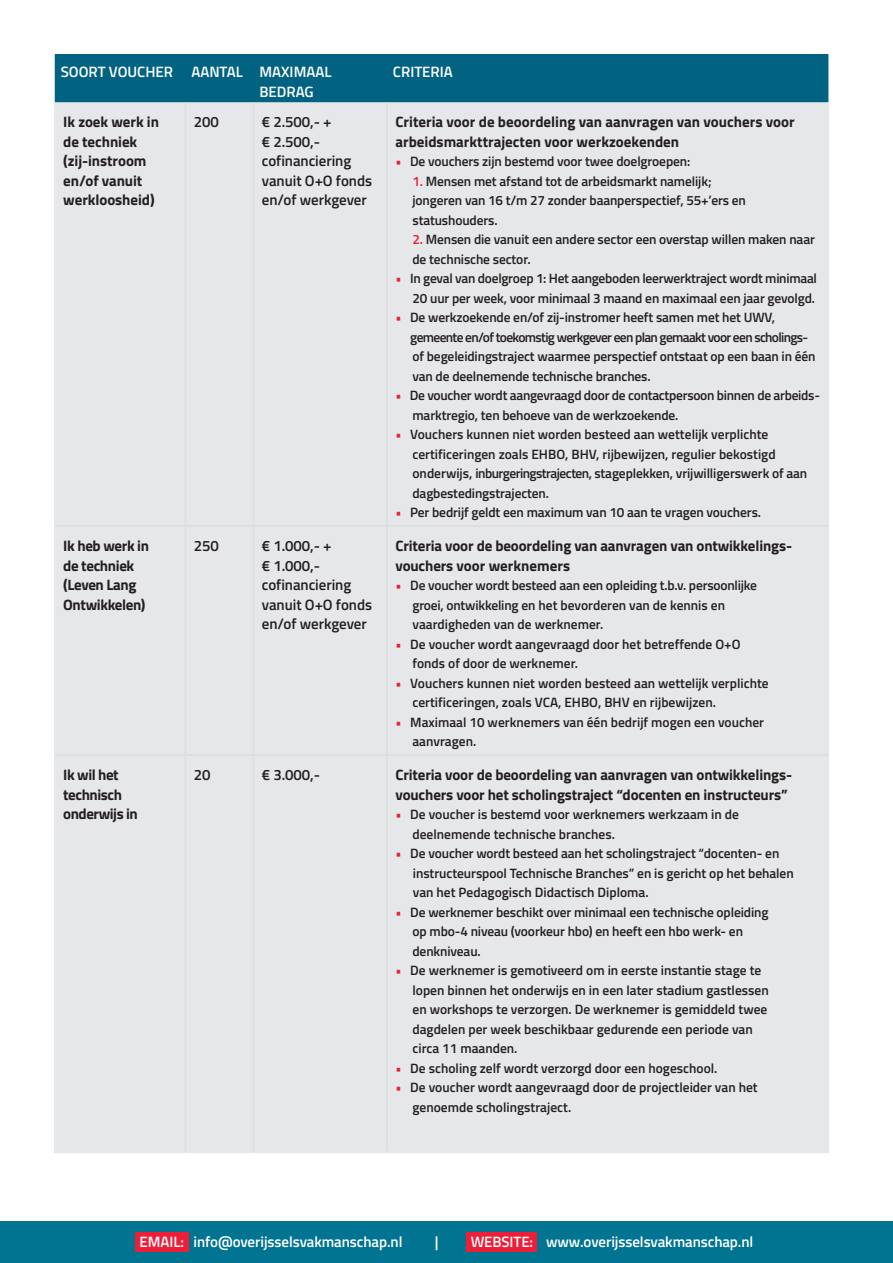
<style>
.page{position:relative;width:893px;height:1263px;background:#fff}
.page>*{position:absolute;margin:0;border:0;box-sizing:border-box;transform-origin:0 0}
.t1{font:700 15px/19.5px "Titillium Web";letter-spacing:-.01em;color:#231f20}
.t2{font:600 15px/19.5px "Titillium Web";letter-spacing:-.005em;color:#231f20}
.t3{font:600 15px/19.5px "Titillium Web";letter-spacing:-.005em;color:#fff}
.t4{font:700 15px/19.5px "Titillium Web";letter-spacing:-.03em;color:#231f20}
.t5{font:600 13.5px/19.5px "Titillium Web";letter-spacing:-.01em;color:#231f20}
.s1{color:#ed1e38}
</style>
<div class="page">
<div style="left:0;top:1221px;width:893px;height:42px;background:#007490"></div>
<div style="left:135px;top:1232px;width:54px;height:19px;background:#ed1e38"></div>
<div style="left:467px;top:1232px;width:70px;height:19px;background:#ed1e38"></div>
<div style="left:55px;top:54px;width:773px;height:48px;background:#026281"></div>
<div style="left:56px;top:102px;width:772px;height:1049px;background:#e6e7e9"></div>
<hr style="left:54px;top:102px;width:2px;height:424px;background:#e6e7e9">
<hr style="left:828px;top:102px;width:1px;height:424px;background:#e6e7e9">
<hr style="left:54px;top:526px;width:2px;height:229px;background:#e6e7e9">
<hr style="left:828px;top:526px;width:1px;height:229px;background:#e6e7e9">
<hr style="left:54px;top:755px;width:2px;height:396px;background:#e6e7e9">
<hr style="left:828px;top:755px;width:1px;height:396px;background:#e6e7e9">
<hr style="left:54px;top:1151px;width:131px;height:2px;background:#e6e7e9">
<hr style="left:185px;top:1151px;width:68px;height:2px;background:#e6e7e9">
<hr style="left:253px;top:1151px;width:134px;height:2px;background:#e6e7e9">
<hr style="left:387px;top:1151px;width:442px;height:2px;background:#e6e7e9">
<hr style="left:185px;top:102px;width:1px;height:423px;background:#dcdddf">
<hr style="left:253px;top:102px;width:1px;height:423px;background:#dcdddf">
<hr style="left:386px;top:102px;width:2px;height:423px;background:#dcdddf">
<hr style="left:56px;top:525px;width:129px;height:1px;background:#dcdddf">
<hr style="left:185px;top:525px;width:68px;height:1px;background:#dcdddf">
<hr style="left:185px;top:526px;width:1px;height:228px;background:#dcdddf">
<hr style="left:253px;top:525px;width:134px;height:1px;background:#dcdddf">
<hr style="left:253px;top:526px;width:1px;height:228px;background:#dcdddf">
<hr style="left:387px;top:525px;width:441px;height:1px;background:#dcdddf">
<hr style="left:386px;top:526px;width:2px;height:228px;background:#dcdddf">
<hr style="left:56px;top:754px;width:129px;height:2px;background:#dcdddf">
<hr style="left:185px;top:754px;width:68px;height:2px;background:#dcdddf">
<hr style="left:185px;top:756px;width:1px;height:395px;background:#dcdddf">
<hr style="left:253px;top:754px;width:134px;height:2px;background:#dcdddf">
<hr style="left:253px;top:756px;width:1px;height:395px;background:#dcdddf">
<hr style="left:387px;top:754px;width:441px;height:2px;background:#dcdddf">
<hr style="left:386px;top:756px;width:2px;height:395px;background:#dcdddf">
<p class="t3" style="left:259px;top:61px;width:74px;text-indent:-199px">SOORT VOUCHER AANTAL MAXIMAAL<br>BEDRAG</p>
<p class="t3" style="left:393px;top:61px;width:61px">CRITERIA</p>
<p class="t1" style="left:63px;top:111px;width:97px">Ik zoek werk in de techniek (zij-instroom en/of vanuit werkloosheid)</p>
<p class="t2" style="left:194px;top:111px;width:27px">200</p>
<p class="t2" style="left:262px;top:111px;width:112px">€ 2.500,- +<br>€ 2.500,- cofinanciering vanuit O+O fonds en/of werkgever</p>
<p class="t1" style="left:395px;top:111px;width:401px">Criteria voor de beoordeling van aanvragen van vouchers voor arbeidsmarkttrajecten voor werkzoekenden</p>
<p class="t5" style="left:395px;top:151px;width:296px"><span class="s1">•</span> De vouchers zijn bestemd voor twee doelgroepen:</p>
<p class="t5" style="left:412px;top:171px;width:335px"><span class="s1">1.</span> Mensen met afstand tot de arbeidsmarkt namelijk; jongeren van 16 t/m 27 zonder baanperspectief, 55+’ers en statushouders.</p>
<p class="t5" style="left:412px;top:229px;width:404px"><span class="s1">2.</span> Mensen die vanuit een andere sector een overstap willen maken naar de technische sector.</p>
<p class="t5" style="left:395px;top:268px;width:423px;text-align:right"><span class="s1">•</span> In geval van doelgroep 1: Het aangeboden leerwerktraject wordt minimaal<br>20 uur per week, voor minimaal 3 maand en maximaal een jaar gevolgd.</p>
<p class="t5" style="left:410px;top:307px;width:407px;text-indent:-15px"><span class="s1">•</span> De werkzoekende en/of zij-instromer heeft samen met het UWV, gemeente en/of toekomstig werkgever een plan gemaakt voor een scholings&shy;of begeleidingstraject waarmee perspectief ontstaat op een baan in één van de deelnemende technische branches.</p>
<p class="t5" style="left:412px;top:385px;width:409px;text-indent:-17px"><span class="s1">•</span> De voucher wordt aangevraagd door de contactpersoon binnen de arbeids&shy;marktregio, ten behoeve van de werkzoekende.</p>
<p class="t5" style="left:412px;top:424px;width:396px;text-indent:-17px"><span class="s1">•</span> Vouchers kunnen niet worden besteed aan wettelijk verplichte certificeringen zoals EHBO, BHV, rijbewijzen, regulier bekostigd onderwijs, inburgeringstrajecten, stageplekken, vrijwilligerswerk of aan dagbestedingstrajecten.</p>
<p class="t5" style="left:395px;top:502px;width:367px"><span class="s1">•</span> Per bedrijf geldt een maximum van 10 aan te vragen vouchers.</p>
<p class="t1" style="left:63px;top:535px;width:87px">Ik heb werk in de techniek (Leven Lang<br>Ontwikkelen)</p>
<p class="t2" style="left:194px;top:535px;width:27px">250</p>
<p class="t2" style="left:262px;top:535px;width:112px">€ 1.000,- +<br>€ 1.000,- cofinanciering vanuit O+O fonds en/of werkgever</p>
<p class="t1" style="left:395px;top:535px;width:398px">Criteria voor de beoordeling van aanvragen van ontwikkelings&shy;vouchers voor werknemers</p>
<p class="t5" style="left:412px;top:575px;width:346px;text-indent:-17px"><span class="s1">•</span> De voucher wordt besteed aan een opleiding t.b.v. persoonlijke groei, ontwikkeling en het bevorderen van de kennis en vaardigheden van de werknemer.</p>
<p class="t5" style="left:412px;top:634px;width:330px;text-indent:-17px"><span class="s1">•</span> De voucher wordt aangevraagd door het betreffende O+O fonds of door de werknemer.</p>
<p class="t5" style="left:412px;top:673px;width:358px;text-indent:-17px"><span class="s1">•</span> Vouchers kunnen niet worden besteed aan wettelijk verplichte certificeringen, zoals VCA, EHBO, BHV en rijbewijzen.</p>
<p class="t5" style="left:412px;top:712px;width:353px;text-indent:-17px"><span class="s1">•</span> Maximaal 10 werknemers van één bedrijf mogen een voucher aanvragen.</p>
<p class="t4" style="left:63px;top:764px;width:76px">Ik wil het technisch onderwijs in</p>
<p class="t2" style="left:194px;top:764px;width:18px">20</p>
<p class="t2" style="left:262px;top:764px;width:60px">€ 3.000,-</p>
<p class="t1" style="left:395px;top:764px;width:398px">Criteria voor de beoordeling van aanvragen van ontwikkelings&shy;vouchers voor het scholingstraject “docenten en instructeurs”</p>
<p class="t5" style="left:412px;top:804px;width:328px;text-indent:-17px"><span class="s1">•</span> De voucher is bestemd voor werknemers werkzaam in de deelnemende technische branches.</p>
<p class="t5" style="left:413px;top:843px;width:382px;text-indent:-17px"><span class="s1">•</span> De voucher wordt besteed aan het scholingstraject “docenten- en instructeurspool Technische Branches” en is gericht op het behalen van het Pedagogisch Didactisch Diploma.</p>
<p class="t5" style="left:412px;top:902px;width:357px;text-indent:-17px"><span class="s1">•</span> De werknemer beschikt over minimaal een technische opleiding op mbo-4 niveau (voorkeur hbo) en heeft een hbo werk- en denkniveau.</p>
<p class="t5" style="left:412px;top:960px;width:358px;text-indent:-17px"><span class="s1">•</span> De werknemer is gemotiveerd om in eerste instantie stage te lopen binnen het onderwijs en in een later stadium gastlessen en workshops te verzorgen. De werknemer is gemiddeld twee dagdelen per week beschikbaar gedurende een periode van circa 11 maanden.</p>
<p class="t5" style="left:395px;top:1058px;width:324px"><span class="s1">•</span> De scholing zelf wordt verzorgd door een hogeschool.</p>
<p class="t5" style="left:412px;top:1077px;width:347px;text-indent:-17px"><span class="s1">•</span> De voucher wordt aangevraagd door de projectleider van het genoemde scholingstraject.</p>
<p class="t3" style="left:140px;top:1231px;width:264px">EMAIL: info@overijsselsvakmanschap.nl</p>
<p class="t3" style="left:435px;top:1231px;width:5px">|</p>
<p class="t3" style="left:471px;top:1231px;width:284px">WEBSITE: www.overijsselsvakmanschap.nl</p>
</div>
